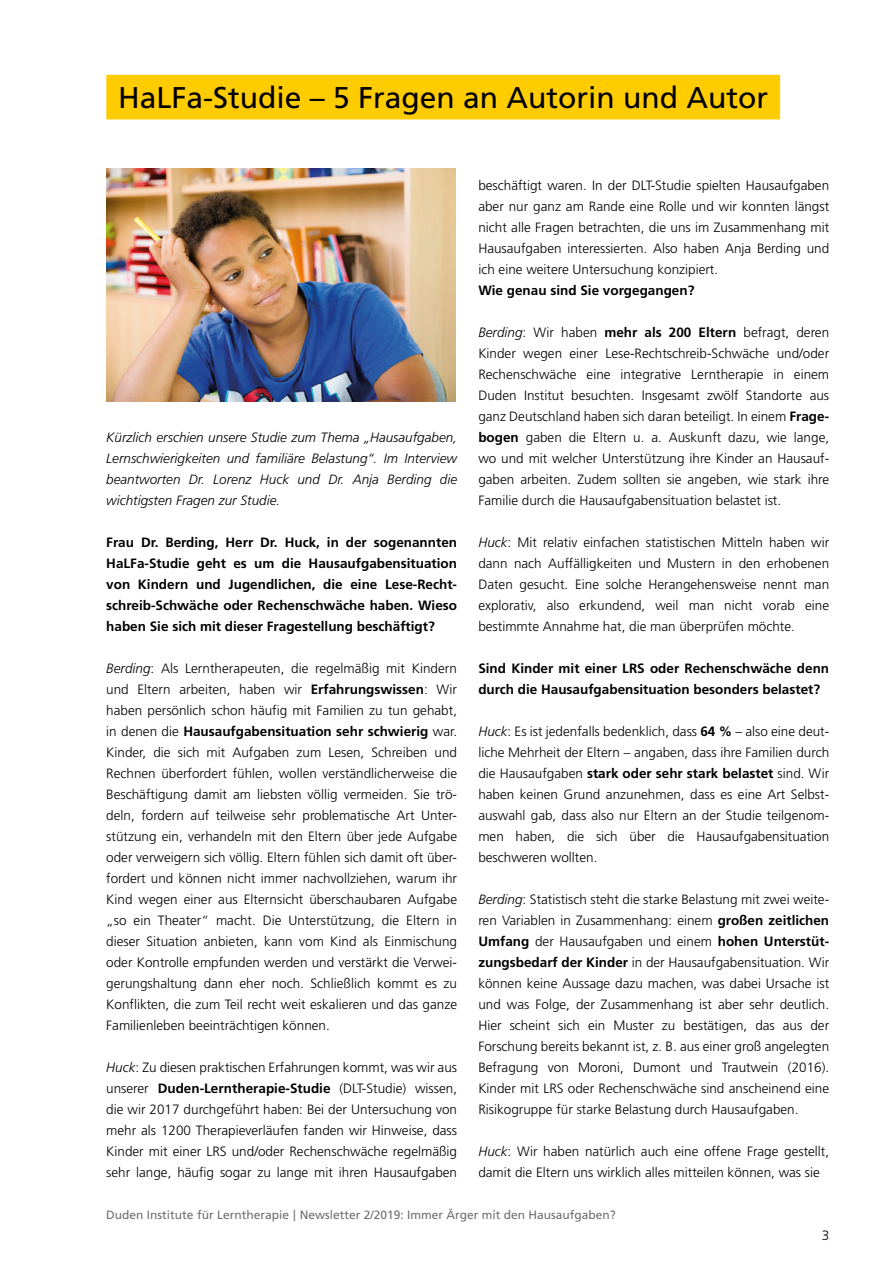
<style>
.page{position:relative;width:893px;height:1263px;background:#fff}
.page>*{position:absolute;margin:0;border:0;box-sizing:border-box;transform-origin:0 0}
.t1{font:30px "DP Frutiger";color:#000}
.t2{font:300 13.5px/21px "DP Frutiger";color:#000;text-align:justify}
.t3{font:700 13.5px/21px "DP Frutiger";color:#000;text-align:justify}
.t4{font:italic 300 13.5px/21px "DP Frutiger";color:#000;text-align:justify}
.t5{font:12px "DP Frutiger";color:#706f6f}
.s1{font-style:italic}
.s2{font-weight:700}
</style>
<div class="page">
<div style="left:106px;top:75px;width:674px;height:44px;background:#fc0"></div>
<img style="left:106px;top:168px;width:349px;height:233px">
<h1 class="t1" style="left:118px;top:79px;width:652px">HaLFa-Studie – 5 Fragen an Autorin und Autor</h1>
<p class="t4" style="left:106px;top:427px;width:352px">Kürzlich erschien unsere Studie zum Thema „Hausaufgaben, Lernschwierigkeiten und familiäre Belastung“. Im Interview beantworten Dr. Lorenz Huck und Dr. Anja Berding die wichtigsten Fragen zur Studie.</p>
<p class="t3" style="left:106px;top:532px;width:352px">Frau Dr. Berding, Herr Dr. Huck, in der sogenannten HaLFa-Studie geht es um die Hausaufgabensituation von Kindern und Jugendlichen, die eine Lese-Recht&shy;schreib-Schwäche oder Rechenschwäche haben. Wieso haben Sie sich mit dieser Fragestellung beschäftigt?</p>
<p class="t2" style="left:106px;top:658px;width:352px"><span class="s1">Berding</span>: Als Lerntherapeuten, die regelmäßig mit Kindern und Eltern arbeiten, haben wir <span class="s2">Erfahrungswissen</span>: Wir haben persönlich schon häufig mit Familien zu tun gehabt, in denen die <span class="s2">Hausaufgabensituation sehr schwierig</span> war.<br>Kinder, die sich mit Aufgaben zum Lesen, Schreiben und Rechnen überfordert fühlen, wollen verständlicherweise die Beschäftigung damit am liebsten völlig vermeiden. Sie trö&shy;deln, fordern auf teilweise sehr problematische Art Unter&shy;stützung ein, verhandeln mit den Eltern über jede Aufgabe oder verweigern sich völlig. Eltern fühlen sich damit oft über&shy;fordert und können nicht immer nachvollziehen, warum ihr Kind wegen einer aus Elternsicht überschaubaren Aufgabe „so ein Theater“ macht. Die Unterstützung, die Eltern in dieser Situation anbieten, kann vom Kind als Einmischung oder Kontrolle empfunden werden und verstärkt die Verwei&shy;gerungshaltung dann eher noch. Schließlich kommt es zu Konflikten, die zum Teil recht weit eskalieren und das ganze Familienleben beeinträchtigen können.</p>
<p class="t2" style="left:106px;top:1057px;width:352px"><span class="s1">Huck</span>: Zu diesen praktischen Erfahrungen kommt, was wir aus unserer <span class="s2">Duden-Lerntherapie-Studie</span> (DLT-Studie) wissen, die wir 2017 durchgeführt haben: Bei der Untersuchung von mehr als 1200 Therapieverläufen fanden wir Hinweise, dass Kinder mit einer LRS und/oder Rechenschwäche regelmäßig sehr lange, häufig sogar zu lange mit ihren Hausaufgaben</p>
<p class="t2" style="left:478px;top:175px;width:352px">beschäftigt waren. In der DLT-Studie spielten Hausaufgaben aber nur ganz am Rande eine Rolle und wir konnten längst nicht alle Fragen betrachten, die uns im Zusammenhang mit Hausaufgaben interessierten. Also haben Anja Berding und ich eine weitere Untersuchung konzipiert.</p>
<p class="t3" style="left:478px;top:280px;width:218px">Wie genau sind Sie vorgegangen?</p>
<p class="t2" style="left:478px;top:322px;width:352px"><span class="s1">Berding</span>: Wir haben <span class="s2">mehr als 200 Eltern</span> befragt, deren Kinder wegen einer Lese-Rechtschreib-Schwäche und/oder Rechenschwäche eine integrative Lerntherapie in einem Duden Institut besuchten. Insgesamt zwölf Standorte aus ganz Deutschland haben sich daran beteiligt. In einem <span class="s2">Frage&shy;bogen</span> gaben die Eltern u. a. Auskunft dazu, wie lange, wo und mit welcher Unterstützung ihre Kinder an Hausauf&shy;gaben arbeiten. Zudem sollten sie angeben, wie stark ihre Familie durch die Hausaufgabensituation belastet ist.</p>
<p class="t2" style="left:478px;top:532px;width:352px"><span class="s1">Huck</span>: Mit relativ einfachen statistischen Mitteln haben wir dann nach Auffälligkeiten und Mustern in den erhobenen Daten gesucht. Eine solche Herangehensweise nennt man explorativ, also erkundend, weil man nicht vorab eine bestimmte Annahme hat, die man überprüfen möchte.</p>
<p class="t3" style="left:478px;top:658px;width:352px">Sind Kinder mit einer LRS oder Rechenschwäche denn durch die Hausaufgabensituation besonders belastet?</p>
<p class="t2" style="left:478px;top:721px;width:352px"><span class="s1">Huck</span>: Es ist jedenfalls bedenklich, dass <span class="s2">64 %</span> – also eine deut&shy;liche Mehrheit der Eltern – angaben, dass ihre Familien durch die Hausaufgaben <span class="s2">stark oder sehr stark belastet</span> sind. Wir haben keinen Grund anzunehmen, dass es eine Art Selbst&shy;auswahl gab, dass also nur Eltern an der Studie teilgenom&shy;men haben, die sich über die Hausaufgabensituation beschweren wollten.</p>
<p class="t2" style="left:478px;top:889px;width:352px"><span class="s1">Berding</span>: Statistisch steht die starke Belastung mit zwei weite&shy;ren Variablen in Zusammenhang: einem <span class="s2">großen zeitlichen Umfang</span> der Hausaufgaben und einem <span class="s2">hohen Unterstüt&shy;zungsbedarf der Kinder</span> in der Hausaufgabensituation. Wir können keine Aussage dazu machen, was dabei Ursache ist und was Folge, der Zusammenhang ist aber sehr deutlich.<br>Hier scheint sich ein Muster zu bestätigen, das aus der Forschung bereits bekannt ist, z. B. aus einer groß angelegten Befragung von Moroni, Dumont und Trautwein (2016).<br>Kinder mit LRS oder Rechenschwäche sind anscheinend eine Risikogruppe für starke Belastung durch Hausaufgaben.</p>
<p class="t2" style="left:478px;top:1141px;width:352px"><span class="s1">Huck</span>: Wir haben natürlich auch eine offene Frage gestellt, damit die Eltern uns wirklich alles mitteilen können, was sie</p>
<p class="t5" style="left:106px;top:1208px;width:511px">Duden Institute für Lerntherapie | Newsletter 2/2019: Immer Ärger mit den Hausaufgaben?</p>
<p class="t2" style="left:822px;top:1225px;width:9px">3</p>
</div>
